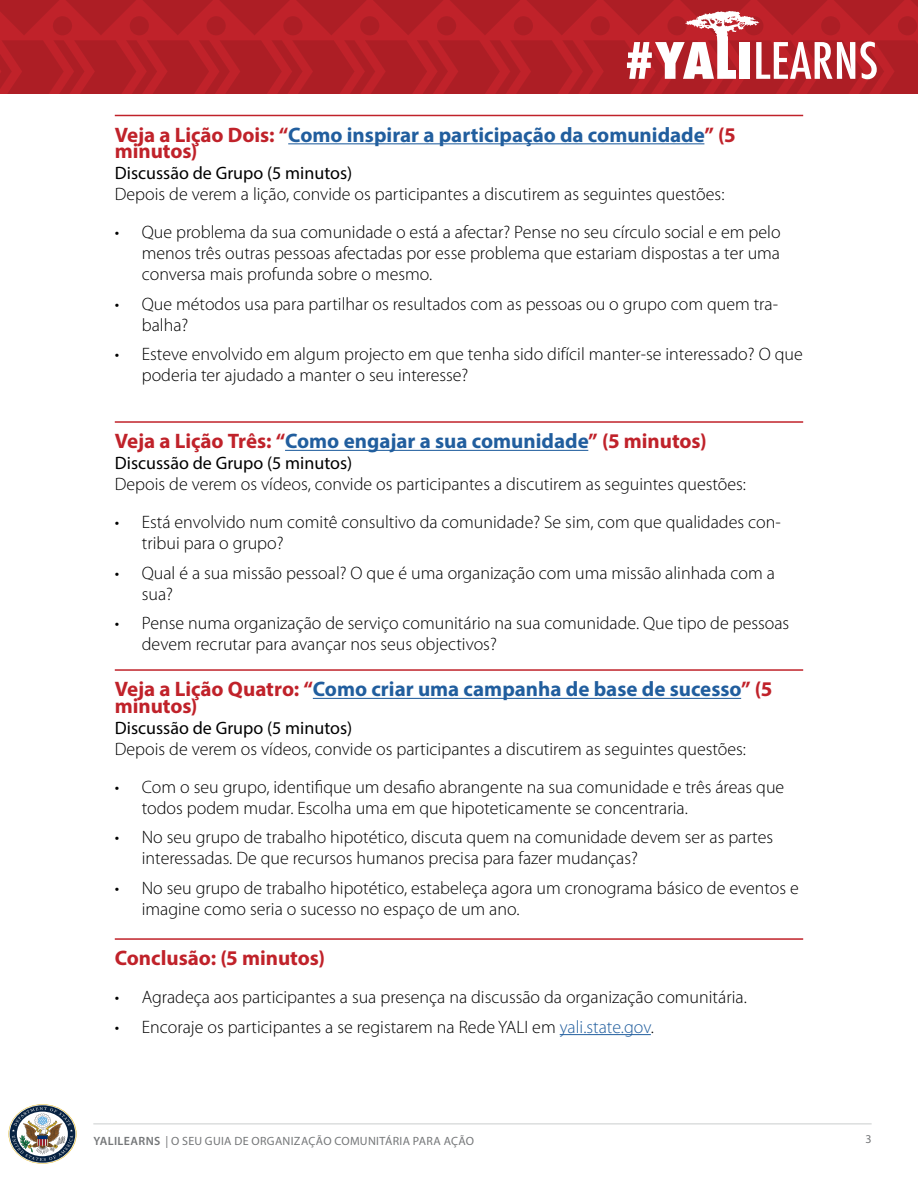
<style>
.page{position:relative;width:918px;height:1188px;background:#fff}
.page>*{position:absolute;margin:0;border:0;box-sizing:border-box;transform-origin:0 0}
.t1{font:700 21px/16.5px "Myriad Pro";color:#215e9e}
.t2{font:700 21px "Myriad Pro";color:#c0222a}
.t3{font:300 18px/21px "Myriad Pro";color:#000}
.t4{font:18px "Myriad Pro";color:#000}
.t5{font:12px "Myriad Pro";letter-spacing:.025em;color:#757779}
.s1{color:#c0222a}
.s2{color:#215e9e}
.s3{font-weight:600}
</style>
<div class="page">
<hr style="left:93px;top:1124px;width:779px;height:1px;background:#cbcdce">
<svg style="left:0;top:0;width:918px;height:94px;background:#b82e34"></svg>
<svg style="left:9px;top:1104px;width:68px;height:60px"></svg>
<hr style="left:115px;top:115px;width:688px;height:1px;background:#c0222a">
<hr style="left:288px;top:143px;width:416px;height:1px;background:#215e9e">
<hr style="left:115px;top:421px;width:688px;height:2px;background:#c0222a">
<hr style="left:285px;top:450px;width:303px;height:1px;background:#215e9e">
<hr style="left:115px;top:669px;width:688px;height:2px;background:#c0222a">
<hr style="left:313px;top:698px;width:428px;height:1px;background:#215e9e">
<hr style="left:115px;top:938px;width:688px;height:2px;background:#c0222a">
<hr style="left:560px;top:1034px;width:91px;height:1px;background:#215e9e">
<p class="t1" style="left:115px;top:126px;width:622px"><span class="s1">Veja a Lição Dois: “</span>Como inspirar a participação da comunidade<span class="s1">” (5 minutos)</span></p>
<p class="t4" style="left:115px;top:162px;width:239px">Discussão de Grupo (5 minutos)</p>
<p class="t3" style="left:115px;top:184px;width:611px">Depois de verem a lição, convide os participantes a discutirem as seguintes questões:</p>
<p class="t3" style="left:142px;top:222px;width:640px;text-align:justify;text-indent:-27px">• Que problema da sua comunidade o está a afectar? Pense no seu círculo social e em pelo menos três outras pessoas afectadas por esse problema que estariam dispostas a ter uma conversa mais profunda sobre o mesmo.</p>
<p class="t3" style="left:142px;top:294px;width:638px;text-indent:-27px">• Que métodos usa para partilhar os resultados com as pessoas ou o grupo com quem tra&shy;balha?</p>
<p class="t3" style="left:142px;top:344px;width:662px;text-indent:-27px">• Esteve envolvido em algum projecto em que tenha sido difícil manter-se interessado? O que poderia ter ajudado a manter o seu interesse?</p>
<p class="t2" style="left:115px;top:428px;width:593px">Veja a Lição Três: “<span class="s2">Como engajar a sua comunidade</span>” (5 minutos)</p>
<p class="t4" style="left:115px;top:452px;width:239px">Discussão de Grupo (5 minutos)</p>
<p class="t3" style="left:115px;top:474px;width:633px">Depois de verem os vídeos, convide os participantes a discutirem as seguintes questões:</p>
<p class="t3" style="left:142px;top:512px;width:640px;text-indent:-27px">• Está envolvido num comitê consultivo da comunidade? Se sim, com que qualidades con&shy;tribui para o grupo?</p>
<p class="t3" style="left:142px;top:563px;width:635px;text-indent:-27px">• Qual é a sua missão pessoal? O que é uma organização com uma missão alinhada com a sua?</p>
<p class="t3" style="left:142px;top:613px;width:649px;text-indent:-27px">• Pense numa organização de serviço comunitário na sua comunidade. Que tipo de pessoas devem recrutar para avançar nos seus objectivos?</p>
<p class="t1" style="left:115px;top:680px;width:659px"><span class="s1">Veja a Lição Quatro: “</span>Como criar uma campanha de base de sucesso<span class="s1">” (5 minutos)</span></p>
<p class="t4" style="left:115px;top:717px;width:239px">Discussão de Grupo (5 minutos)</p>
<p class="t3" style="left:115px;top:739px;width:633px">Depois de verem os vídeos, convide os participantes a discutirem as seguintes questões:</p>
<p class="t3" style="left:142px;top:777px;width:644px;text-indent:-27px">• Com o seu grupo, identifique um desafio abrangente na sua comunidade e três áreas que todos podem mudar. Escolha uma em que hipoteticamente se concentraria.</p>
<p class="t3" style="left:142px;top:827px;width:633px;text-indent:-27px">• No seu grupo de trabalho hipotético, discuta quem na comunidade devem ser as partes interessadas. De que recursos humanos precisa para fazer mudanças?</p>
<p class="t3" style="left:142px;top:878px;width:659px;text-indent:-27px">• No seu grupo de trabalho hipotético, estabeleça agora um cronograma básico de eventos e imagine como seria o sucesso no espaço de um ano.</p>
<p class="t2" style="left:115px;top:945px;width:212px">Conclusão: (5 minutos)</p>
<p class="t3" style="left:115px;top:987px;width:634px">• Agradeça aos participantes a sua presença na discussão da organização comunitária.</p>
<p class="t3" style="left:115px;top:1017px;width:541px">• Encoraje os participantes a se registarem na Rede YALI em <span class="s2">yali.state.gov</span>.</p>
<p class="t5" style="left:93px;top:1133px;width:382px"><span class="s3">YALILEARNS</span> | O SEU GUIA DE ORGANIZAÇÃO COMUNITÁRIA PARA AÇÃO</p>
<p class="t5" style="left:865px;top:1132px;width:8px">3</p>
</div>
